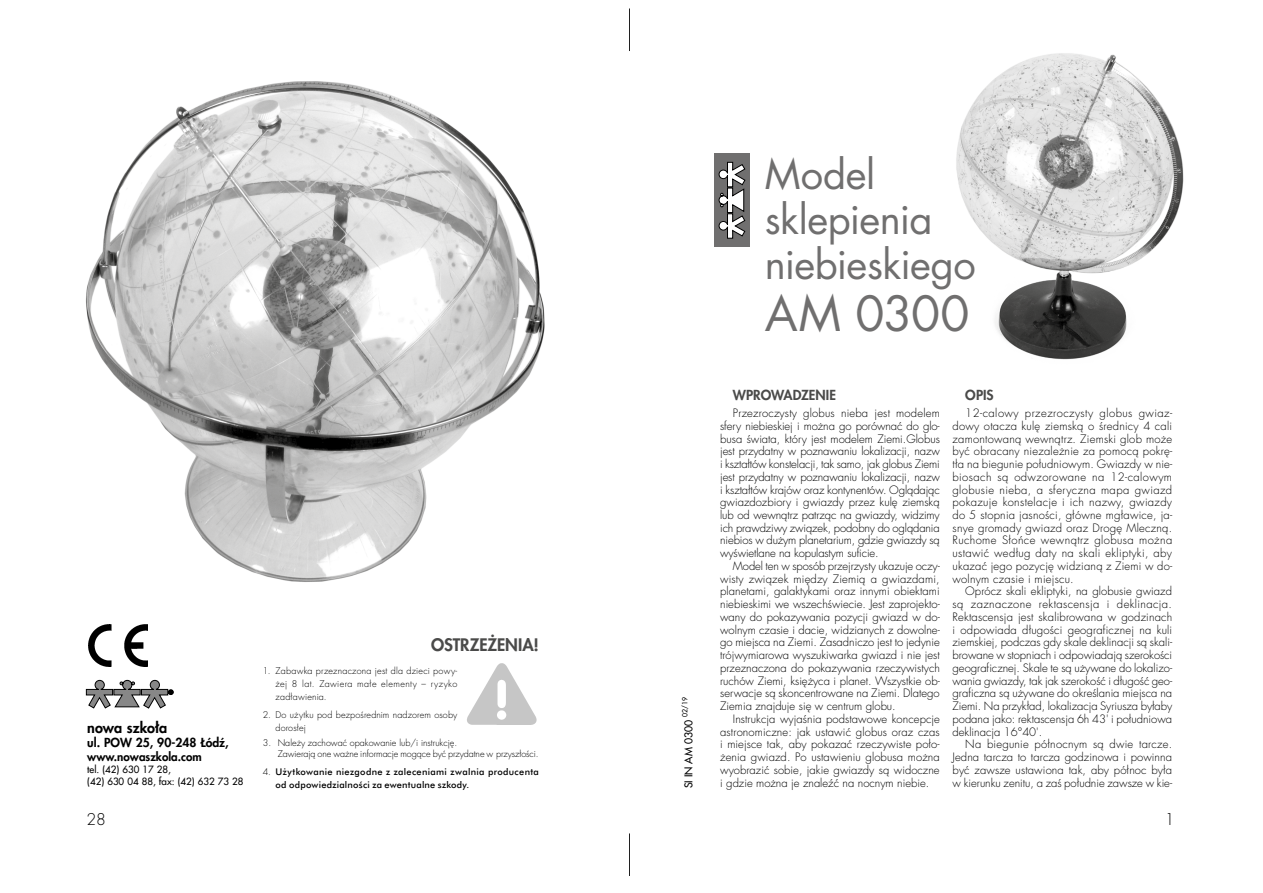
<style>
.page{position:relative;width:1263px;height:893px;background:#fff}
.page>*{position:absolute;margin:0;border:0;box-sizing:border-box;transform-origin:0 0}
.t1{font:47.1px "Futura LTS Book";letter-spacing:-.01em;color:#706f6f}
.t2{font:39.9px/45px "Futura LTS Book";letter-spacing:-.015em;color:#706f6f}
.t3{font:800 16.8px "Futura LTS";letter-spacing:-.005em;color:#4a4a49}
.t4{font:300 15.75px "Futura LTS";color:#000}
.t5{font:800 14.4px "Futura LTS";color:#000}
.t6{font:800 13.5px "Futura LTS";color:#4a4a49}
.t7{font:800 12.15px "Futura LTS";color:#000}
.t8{font:800 11.55px "Futura LTS";color:#000}
.t9{font:300 11.25px/12.8px "Futura LTS";color:#000;text-align:justify}
.t10{font:10.5px "Futura LTS";color:#000}
.t11{font:9.75px/11.7px "Futura LTS";color:#000}
.t12{font:300 9px/12.8px "Futura LTS";color:#000}
.t13{font:500 9px/12.8px "Ravi Futura";letter-spacing:.03em;color:#000}
.t14{font:6.9px "Futura LTS";color:#000}
.s1{font-family:"Futura LTS";font-weight:300}
</style>
<div class="page">
<img style="left:88px;top:624px;width:60px;height:43px">
<img style="left:467px;top:663px;width:70px;height:62px">
<svg style="left:86px;top:680px;width:88px;height:28px"></svg>
<img style="left:86px;top:81px;width:459px;height:501px">
<hr style="left:629px;top:9px;width:1px;height:42px;background:#000">
<hr style="left:629px;top:833px;width:1px;height:43px;background:#000">
<div style="left:714px;top:153px;width:36px;height:94px;background:#706f6f"></div>
<svg style="left:719px;top:162px;width:26px;height:77px"></svg>
<img style="left:956px;top:53px;width:228px;height:307px">
<p class="t5" style="left:87px;top:718px;width:82px">nowa szko³a</p>
<p class="t7" style="left:87px;top:735px;width:143px">ul. POW 25, 90-248 £ódŸ,</p>
<p class="t8" style="left:87px;top:749px;width:116px">www.nowaszkola.com</p>
<p class="t11" style="left:87px;top:763px;width:158px">tel. (42) 630 17 28,<br>(42) 630 04 88, fax: (42) 632 73 28</p>
<h3 class="t4" style="left:87px;top:809px;width:21px">28</h3>
<h3 class="t3" style="left:431px;top:634px;width:109px">OSTRZEŻENIA!</h3>
<p class="t12" style="left:276px;top:665px;width:183px;text-align:justify;text-indent:-13px">1. Za baw ka prze zna czo na jest dla dzie ci po wy-¿ej 8 lat. Za wie ra ma ³e ele men ty – ry zy ko za d³a wie nia.</p>
<p class="t12" style="left:276px;top:708px;width:183px;text-indent:-13px">2. Do u¿yt ku pod bezpoœrednim nad zo rem oso by do ros ³ej</p>
<p class="t12" style="left:278px;top:738px;width:262px;line-height:10.8px;text-indent:-15px">3. Na le ¿y za cho waæ opa ko wa nie lub/i in struk cjê.<br>Za wie ra j¹ one wa¿ ne in for ma cje mo g¹ ce byæ przy dat ne w przy sz³o œci.</p>
<p class="t13" style="left:276px;top:765px;width:265px;text-indent:-13px"><span class="s1">4.</span> U¿yt ko wa nie nie zgod ne z za le ce nia mi zwal nia pro du cen ta od od po wie dzial no œci za ewen tu al ne szko dy.</p>
<p class="t14" style="left:680px;top:717px;width:21px;rotate:-90deg">02/19</p>
<p class="t10" style="left:682px;top:788px;width:70px;rotate:-90deg">SI IN AM 0300</p>
<h2 class="t2" style="left:765px;top:152px;width:212px">Model sklepienia niebieskiego</h2>
<h1 class="t1" style="left:765px;top:284px;width:206px">AM 0300</h1>
<p class="t6" style="left:733px;top:386px;width:105px">WPROWADZENIE</p>
<p class="t9" style="left:720px;top:407px;width:221px;text-indent:13px">Przezroczysty globus nieba jest modelem sfery niebieskiej i można go porównać do glo&shy;busa świata, który jest modelem Ziemi.Globus jest przydatny w poznawaniu lokalizacji, nazw i kształtów konstelacji, tak samo, jak globus Ziemi jest przydatny w poznawaniu lokalizacji, nazw i kształtów krajów oraz kontynentów. Oglądając gwiazdozbiory i gwiazdy przez kulę ziemską lub od wewnątrz patrząc na gwiazdy, widzimy ich prawdziwy związek, podobny do oglądania niebios w dużym planetarium, gdzie gwiazdy są wyświetlane na kopulastym suficie.</p>
<p class="t9" style="left:720px;top:560px;width:221px;text-indent:13px">Model ten w sposób przejrzysty ukazuje oczy&shy;wisty związek między Ziemią a gwiazdami, planetami, galaktykami oraz innymi obiektami niebieskimi we wszechświecie. Jest zaprojekto&shy;wany do pokazywania pozycji gwiazd w do&shy;wolnym czasie i dacie, widzianych z dowolne&shy;go miejsca na Ziemi. Zasadniczo jest to jedynie trójwymiarowa wyszukiwarka gwiazd i nie jest przeznaczona do pokazywania rzeczywistych ruchów Ziemi, księżyca i planet. Wszystkie ob&shy;serwacje są skoncentrowane na Ziemi. Dlatego Ziemia znajduje się w centrum globu.</p>
<p class="t9" style="left:720px;top:713px;width:221px;text-indent:13px">Instrukcja wyjaśnia podstawowe koncepcje astronomiczne: jak ustawić globus oraz czas i miejsce tak, aby pokazać rzeczywiste poło&shy;żenia gwiazd. Po ustawieniu globusa można wyobrazić sobie, jakie gwiazdy są widoczne i gdzie można je znaleźć na nocnym niebie.</p>
<p class="t6" style="left:965px;top:386px;width:30px">OPIS</p>
<p class="t9" style="left:952px;top:407px;width:221px;text-indent:13px">12-calowy przezroczysty globus gwiaz&shy;dowy otacza kulę ziemską o średnicy 4 cali zamontowaną wewnątrz. Ziemski glob może być obracany niezależnie za pomocą pokrę&shy;tła na biegunie południowym. Gwiazdy w nie&shy;biosach są odwzorowane na 12-calowym globusie nieba, a sferyczna mapa gwiazd pokazuje konstelacje i ich nazwy, gwiazdy do 5 stopnia jasności, główne mgławice, ja&shy;snye gromady gwiazd oraz Drogę Mleczną.<br>Ruchome Słońce wewnątrz globusa można ustawić według daty na skali ekliptyki, aby ukazać jego pozycję widzianą z Ziemi w do&shy;wolnym czasie i miejscu.</p>
<p class="t9" style="left:952px;top:585px;width:221px;text-indent:13px">Oprócz skali ekliptyki, na globusie gwiazd są zaznaczone rektascensja i deklinacja.<br>Rektascensja jest skalibrowana w godzinach i odpowiada długości geograficznej na kuli ziemskiej, podczas gdy skale deklinacji są skali&shy;browane w stopniach i odpowiadają szerokości geograficznej. Skale te są używane do lokalizo&shy;wania gwiazdy, tak jak szerokość i długość geo&shy;graficzna są używane do określania miejsca na Ziemi. Na przykład, lokalizacja Syriusza byłaby podana jako: rektascensja 6h 43' i południowa deklinacja 16°40'.</p>
<p class="t9" style="left:952px;top:738px;width:221px;text-indent:13px">Na biegunie północnym są dwie tarcze.<br>Jedna tarcza to tarcza godzinowa i powinna być zawsze ustawiona tak, aby północ była w kierunku zenitu, a zaś południe zawsze w kie-</p>
<h3 class="t4" style="left:1165px;top:809px;width:11px">1</h3>
</div>
